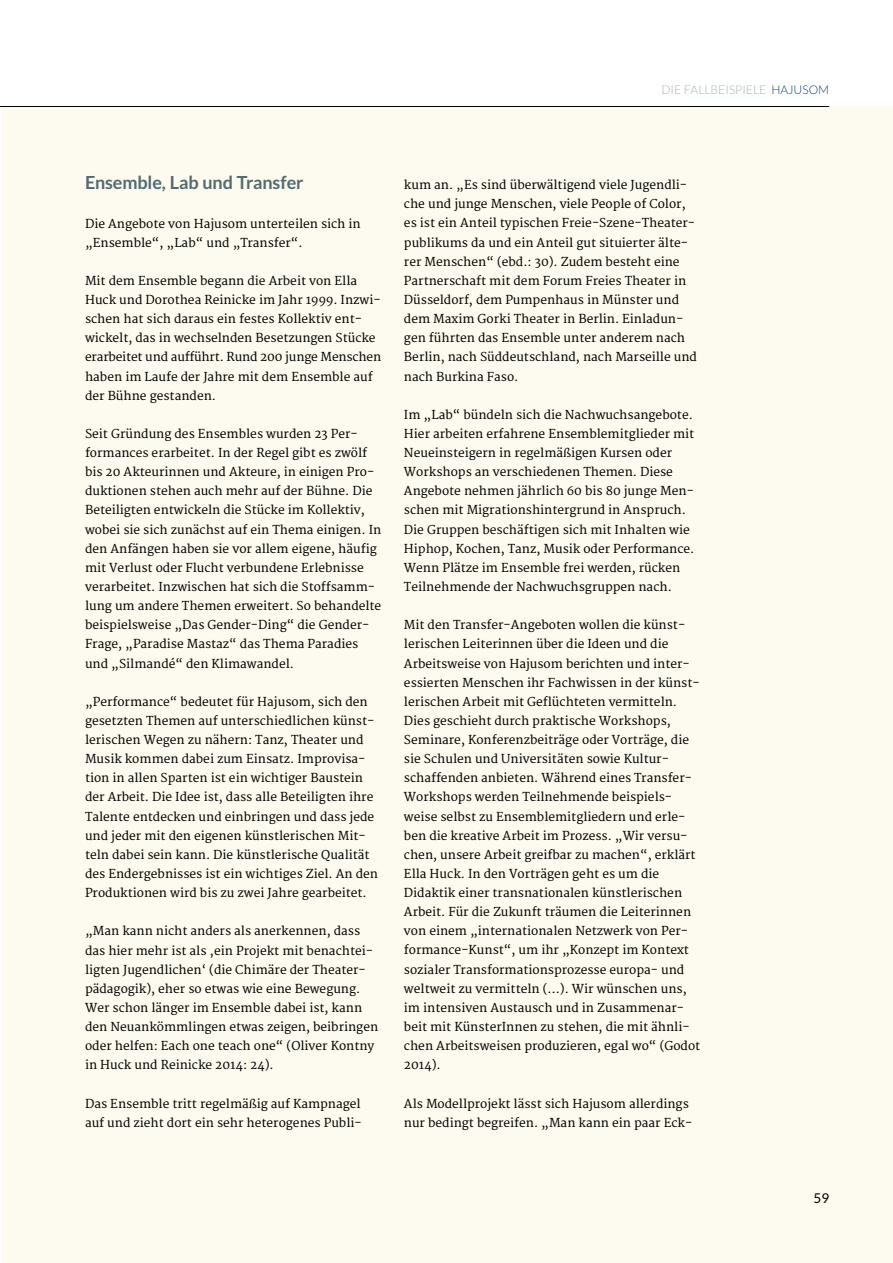
<style>
.page{position:relative;width:893px;height:1263px;background:#fff}
.page>*{position:absolute;margin:0;border:0;box-sizing:border-box;transform-origin:0 0}
.t1{font:700 18px "Lato";letter-spacing:-.005em;color:#506c70}
.t2{font:13.5px "Lato";color:#000}
.t3{font:12px/19.2px "Merriweather";color:#000}
.t4{font:300 12px "Lato";color:#a3b4b9}
.t5{font:300 12px "Lato";color:#004380}
.s1{color:#a3b4b9}
</style>
<div class="page">
<div style="left:1px;top:106px;width:892px;height:1157px;background:#fdfaef"></div>
<hr style="left:0;top:106px;width:829px;height:1px;background:#000">
<p class="t4" style="left:661px;top:83px;width:30px">DI E FALLB</p>
<p class="t4" style="left:718px;top:83px;width:13px">EISPI</p>
<p class="t5" style="left:746px;top:83px;width:85px"><span class="s1">ELE</span> HAJUSOM</p>
<h1 class="t1" style="left:85px;top:172px;width:220px">Ensemble, Lab und Transfer</h1>
<p class="t3" style="left:85px;top:214px;width:277px">Die Angebote von Hajusom unterteilen sich in „Ensemble“, „Lab“ und „Transfer“.</p>
<p class="t3" style="left:85px;top:272px;width:298px">Mit dem Ensemble begann die Arbeit von Ella Huck und Dorothea Reinicke im Jahr 1999. Inzwi&shy;schen hat sich daraus ein festes Kollektiv ent&shy;wickelt, das in wechselnden Besetzungen Stücke erarbeitet und aufführt. Rund 200 junge Menschen haben im Laufe der Jahre mit dem Ensemble auf der Bühne gestanden.</p>
<p class="t3" style="left:85px;top:425px;width:298px">Seit Gründung des Ensembles wurden 23 Per&shy;formances erarbeitet. In der Regel gibt es zwölf bis 20 Akteurinnen und Akteure, in einigen Pro&shy;duktionen stehen auch mehr auf der Bühne. Die Beteiligten entwickeln die Stücke im Kollektiv, wobei sie sich zunächst auf ein Thema einigen. In den Anfängen haben sie vor allem eigene, häufig mit Verlust oder Flucht verbundene Erlebnisse verarbeitet. Inzwischen hat sich die Stoffsamm&shy;lung um andere Themen erweitert. So behandelte beispielsweise „Das Gender-Ding“ die Gender-Frage, „Paradise Mastaz“ das Thema Paradies und „Silmandé“ den Klimawandel.</p>
<p class="t3" style="left:85px;top:692px;width:295px">„Performance“ bedeutet für Hajusom, sich den gesetzten Themen auf unterschiedlichen künst&shy;lerischen Wegen zu nähern: Tanz, Theater und Musik kommen dabei zum Einsatz. Improvisa&shy;tion in allen Sparten ist ein wichtiger Baustein der Arbeit. Die Idee ist, dass alle Beteiligten ihre Talente entdecken und einbringen und dass jede und jeder mit den eigenen künstlerischen Mit&shy;teln dabei sein kann. Die künstlerische Qualität des Endergebnisses ist ein wichtiges Ziel. An den Produktionen wird bis zu zwei Jahre gearbeitet.</p>
<p class="t3" style="left:85px;top:922px;width:295px">„Man kann nicht anders als anerkennen, dass das hier mehr ist als ‚ein Projekt mit benachtei&shy;ligten Jugendlichen‘ (die Chimäre der Theater&shy;pädagogik), eher so etwas wie eine Bewegung.<br>Wer schon länger im Ensemble dabei ist, kann den Neuankömmlingen etwas zeigen, beibringen oder helfen: Each one teach one“ (Oliver Kontny in Huck und Reinicke 2014: 24).</p>
<p class="t3" style="left:85px;top:1094px;width:278px">Das Ensemble tritt regelmäßig auf Kampnagel auf und zieht dort ein sehr heterogenes Publi-</p>
<p class="t3" style="left:404px;top:176px;width:295px">kum an. „Es sind überwältigend viele Jugendli&shy;che und junge Menschen, viele People of Color, es ist ein Anteil typischen Freie-Szene-Theater&shy;publikums da und ein Anteil gut situierter älte&shy;rer Menschen“ (ebd.: 30). Zudem besteht eine Partnerschaft mit dem Forum Freies Theater in Düsseldorf, dem Pumpenhaus in Münster und dem Maxim Gorki Theater in Berlin. Einladun&shy;gen führten das Ensemble unter anderem nach Berlin, nach Süddeutschland, nach Marseille und nach Burkina Faso.</p>
<p class="t3" style="left:404px;top:405px;width:292px">Im „Lab“ bündeln sich die Nachwuchsangebote.<br>Hier arbeiten erfahrene Ensemblemitglieder mit Neueinsteigern in regelmäßigen Kursen oder Workshops an verschiedenen Themen. Diese Angebote nehmen jährlich 60 bis 80 junge Men&shy;schen mit Migrationshintergrund in Anspruch.<br>Die Gruppen beschäftigen sich mit Inhalten wie Hiphop, Kochen, Tanz, Musik oder Performance.<br>Wenn Plätze im Ensemble frei werden, rücken Teilnehmende der Nachwuchsgruppen nach.</p>
<p class="t3" style="left:404px;top:616px;width:298px">Mit den Transfer-Angeboten wollen die künst&shy;lerischen Leiterinnen über die Ideen und die Arbeitsweise von Hajusom berichten und inter&shy;essierten Menschen ihr Fachwissen in der künst&shy;lerischen Arbeit mit Geflüchteten vermitteln.<br>Dies geschieht durch praktische Workshops, Seminare, Konferenzbeiträge oder Vorträge, die sie Schulen und Universitäten sowie Kultur&shy;schaffenden anbieten. Während eines Transfer-Workshops werden Teilnehmende beispiels&shy;weise selbst zu Ensemblemitgliedern und erle&shy;ben die kreative Arbeit im Prozess. „Wir versu&shy;chen, unsere Arbeit greifbar zu machen“, erklärt Ella Huck. In den Vorträgen geht es um die Didaktik einer transnationalen künstlerischen Arbeit. Für die Zukunft träumen die Leiterinnen von einem „internationalen Netzwerk von Per&shy;formance-Kunst“, um ihr „Konzept im Kontext sozialer Transformationsprozesse europa- und weltweit zu vermitteln (…). Wir wünschen uns, im intensiven Austausch und in Zusammenar&shy;beit mit KünsterInnen zu stehen, die mit ähnli&shy;chen Arbeitsweisen produzieren, egal wo“ (Godot 2014).</p>
<p class="t3" style="left:404px;top:1094px;width:290px">Als Modellprojekt lässt sich Hajusom allerdings nur bedingt begreifen. „Man kann ein paar Eck-</p>
<p class="t2" style="left:813px;top:1191px;width:17px">59</p>
</div>
